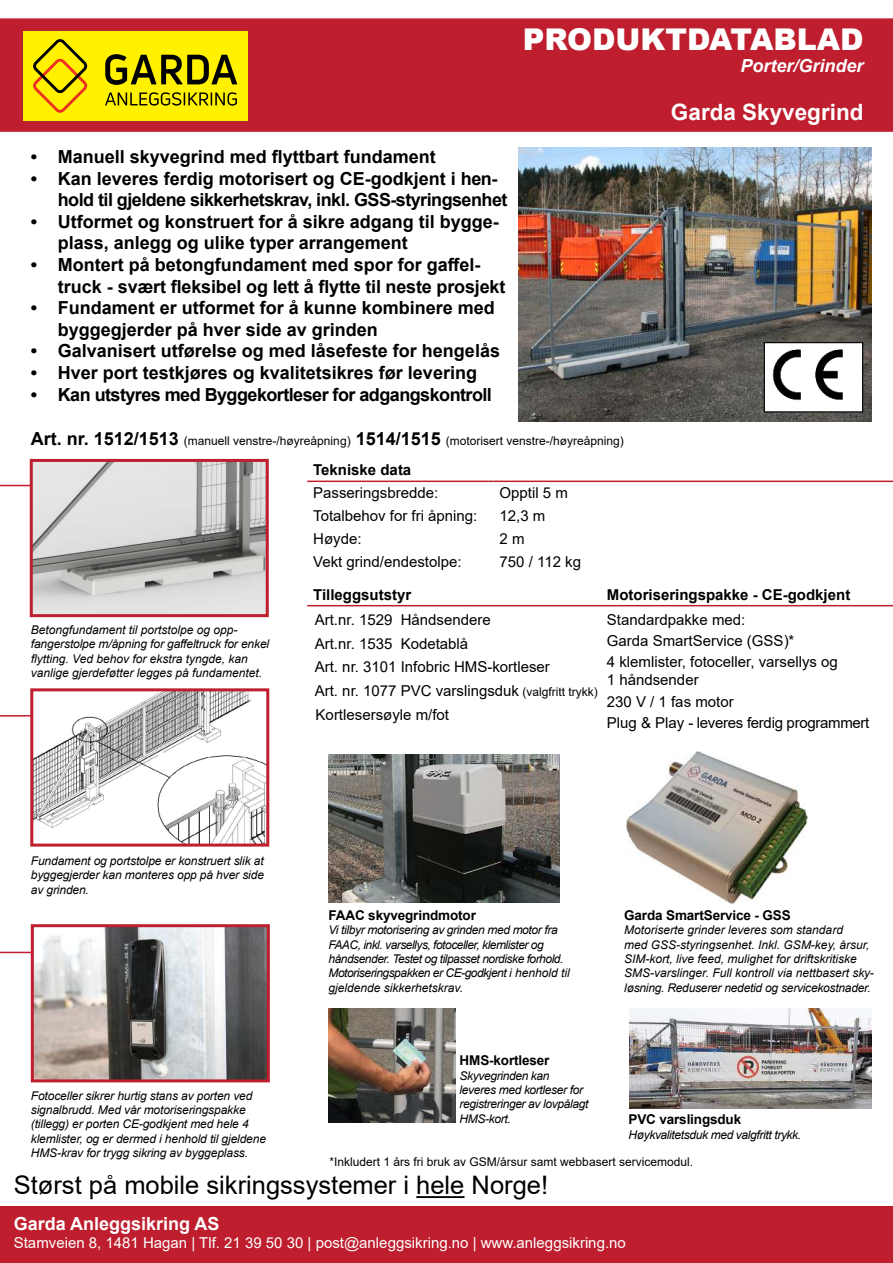
<style>
.page{position:relative;width:893px;height:1263px;background:#fff}
.page>*{position:absolute;margin:0;border:0;box-sizing:border-box;transform-origin:0 0}
.t1{font:900 30px "Arial";color:#fff}
.t2{font:25.5px "Arial";color:#000}
.t3{font:700 22.5px "Arial";color:#fff}
.t4{font:700 18px/21.6px "Arial";color:#000}
.t5{font:700 18px/21.6px "Arial";letter-spacing:-.03em;color:#000}
.t6{font:700 18px "Arial";color:#fff}
.t7{font:italic 700 18px "Arial";color:#fff}
.t8{font:15px/21.1px "Arial";color:#000}
.t9{font:15px "Arial";color:#fff}
.t10{font:700 15px "Arial";color:#000}
.t11{font:700 13.5px "Arial";letter-spacing:-.01em;color:#000}
.t12{font:italic 12px/14.4px "Arial";letter-spacing:-.01em;color:#000}
.t13{font:italic 12px/14.4px "Arial";letter-spacing:-.04em;color:#000}
.t14{font:12px "Arial";color:#000}
.t15{font:italic 12px/14.4px "Arial";letter-spacing:-.03em;color:#000}
.s1{font-weight:700;font-size:18px}
.s2{font-size:12px}
</style>
<div class="page">
<div style="left:0;top:18px;width:893px;height:114px;background:#be1e2d"></div>
<div style="left:0;top:1206px;width:893px;height:57px;background:#be1e2d"></div>
<svg style="left:23px;top:31px;width:225px;height:90px;background:#dccd00"></svg>
<hr style="left:0;top:952px;width:149px;height:1px;background:#be1e2d">
<hr style="left:0;top:715px;width:119px;height:1px;background:#be1e2d">
<hr style="left:0;top:485px;width:157px;height:1px;background:#be1e2d">
<hr style="left:416px;top:1196px;width:48px;height:2px;background:#000">
<hr style="left:307px;top:481px;width:187px;height:1px;background:#be1e2d">
<hr style="left:494px;top:481px;width:399px;height:1px;background:#be1e2d">
<img style="left:34px;top:463px;width:231px;height:150px">
<div style="left:30px;top:459px;width:239px;height:158px;border:3px solid #be1e2d"></div>
<img style="left:34px;top:692px;width:231px;height:150px">
<div style="left:30px;top:688px;width:239px;height:158px;border:3px solid #be1e2d"></div>
<img style="left:35px;top:928px;width:231px;height:150px">
<div style="left:31px;top:924px;width:239px;height:158px;border:3px solid #be1e2d"></div>
<img style="left:519px;top:148px;width:353px;height:274px">
<img style="left:328px;top:755px;width:231px;height:147px">
<img style="left:766px;top:344px;width:95px;height:66px">
<div style="left:764px;top:342px;width:99px;height:70px;border:1px solid #000"></div>
<hr style="left:307px;top:605px;width:586px;height:1px;background:#be1e2d">
<img style="left:328px;top:1009px;width:127px;height:113px">
<img style="left:626px;top:752px;width:182px;height:151px">
<img style="left:629px;top:1009px;width:243px;height:100px">
<h3 class="t4" style="left:31px;top:146px;width:407px">• Manuell skyvegrind med flyttbart fundament</h3>
<h3 class="t5" style="left:58px;top:168px;width:451px;text-indent:-27px">• Kan leveres ferdig motorisert og CE-godkjent i hen&shy;hold til gjeldene sikkerhetskrav, inkl. GSS-styringsenhet</h3>
<h3 class="t4" style="left:58px;top:211px;width:443px;text-indent:-27px">• Utformet og konstruert for å sikre adgang til bygge&shy;plass, anlegg og ulike typer arrangement</h3>
<h3 class="t4" style="left:58px;top:254px;width:449px;text-indent:-27px">• Montert på betongfundament med spor for gaffel&shy;truck - svært fleksibel og lett å flytte til neste prosjekt</h3>
<h3 class="t4" style="left:58px;top:297px;width:439px;text-indent:-27px">• Fundament er utformet for å kunne kombinere med byggegjerder på hver side av grinden</h3>
<h3 class="t4" style="left:31px;top:340px;width:471px">• Galvanisert utførelse og med låsefeste for hengelås</h3>
<h3 class="t4" style="left:31px;top:362px;width:448px">• Hver port testkjøres og kvalitetsikres før levering</h3>
<h3 class="t5" style="left:31px;top:384px;width:463px">• Kan utstyres med Byggekortleser for adgangskontroll</h3>
<h1 class="t1" style="left:523px;top:22px;width:342px">PRODUKTDATABLAD</h1>
<h3 class="t7" style="left:740px;top:55px;width:125px">Porter/Grinder</h3>
<h3 class="t3" style="left:671px;top:104px;width:194px">Garda Skyvegrind</h3>
<p class="t14" style="left:31px;top:437px;width:594px"><span class="s1">Art. nr. 1512/1513</span> (manuell venstre-/høyreåpning) <span class="s1">1514/1515</span> (motorisert venstre-/høyreåpning)</p>
<p class="t12" style="left:31px;top:623px;width:240px">Betongfundament til portstolpe og opp&shy;fangerstolpe m/åpning for gaffeltruck for enkel flytting. Ved behov for ekstra tyngde, kan vanlige gjerdeføtter legges på fundamentet.</p>
<p class="t10" style="left:313px;top:459px;width:100px">Tekniske data</p>
<p class="t8" style="left:313px;top:484px;width:127px">Passeringsbredde:</p>
<p class="t8" style="left:500px;top:484px;width:70px">Opptil 5 m</p>
<p class="t8" style="left:313px;top:507px;width:166px">Totalbehov for fri åpning:</p>
<p class="t8" style="left:500px;top:507px;width:47px">12,3 m</p>
<p class="t8" style="left:313px;top:529px;width:50px">Høyde:</p>
<p class="t8" style="left:500px;top:529px;width:27px">2 m</p>
<p class="t8" style="left:313px;top:552px;width:150px">Vekt grind/endestolpe:</p>
<p class="t8" style="left:500px;top:552px;width:83px">750 / 112 kg</p>
<p class="t10" style="left:313px;top:584px;width:100px">Tilleggsutstyr</p>
<p class="t8" style="left:315px;top:609px;width:284px;line-height:23.7px">Art.nr. 1529 Håndsendere<br>Art.nr. 1535 Kodetablå<br>Art. nr. 3101 Infobric HMS-kortleser<br>Art. nr. 1077 PVC varslingsduk <span class="s2">(valgfritt trykk)<br></span>Kortlesersøyle m/fot</p>
<p class="t10" style="left:607px;top:584px;width:245px">Motoriseringspakke - CE-godkjent</p>
<p class="t8" style="left:607px;top:610px;width:232px">Standardpakke med:<br>Garda SmartService (GSS)*<br>4 klemlister, fotoceller, varsellys og</p>
<p class="t8" style="left:607px;top:671px;width:264px">1 håndsender<br>230 V / 1 fas motor<br>Plug &amp; Play - leveres ferdig programmert</p>
<p class="t12" style="left:31px;top:854px;width:235px;text-align:justify">Fundament og portstolpe er konstruert slik at byggegjerder kan monteres opp på hver side av grinden.</p>
<p class="t12" style="left:31px;top:1088px;width:237px">Fotoceller sikrer hurtig stans av porten ved signalbrudd. Med vår motoriseringspakke (tillegg) er porten CE-godkjent med hele 4 klemlister, og er dermed i henhold til gjeldene HMS-krav for trygg sikring av byggeplass.</p>
<p class="t11" style="left:328px;top:906px;width:149px">FAAC skyvegrindmotor</p>
<p class="t13" style="left:328px;top:923px;width:243px">Vi tilbyr motorisering av grinden med motor fra FAAC, inkl. varsellys, fotoceller, klemlister og håndsender. Testet og tilpasset nordiske forhold.<br>Motoriseringspakken er CE-godkjent i henhold til gjeldende sikkerhetskrav.</p>
<p class="t11" style="left:460px;top:1051px;width:91px">HMS-kortleser</p>
<p class="t15" style="left:460px;top:1068px;width:130px">Skyvegrinden kan leveres med kortleser for registreringer av lovpålagt<br>HMS-kort.</p>
<p class="t11" style="left:624px;top:906px;width:168px">Garda SmartService - GSS</p>
<p class="t12" style="left:624px;top:923px;width:251px">Motoriserte grinder leveres som standard<br>med GSS-styringsenhet. Inkl. GSM-key, årsur, SIM-kort, live feed, mulighet for driftskritiske SMS-varslinger. Full kontroll via nettbasert sky&shy;løsning. Reduserer nedetid og servicekostnader.</p>
<p class="t11" style="left:628px;top:1110px;width:114px">PVC varslingsduk</p>
<p class="t15" style="left:628px;top:1127px;width:174px">Høykvalitetsduk med valgfritt trykk.</p>
<p class="t14" style="left:330px;top:1157px;width:365px">*Inkludert 1 års fri bruk av GSM/årsur samt webbasert servicemodul.</p>
<h2 class="t2" style="left:14px;top:1175px;width:536px">Størst på mobile sikringssystemer i hele Norge!</h2>
<h3 class="t6" style="left:14px;top:1217px;width:207px">Garda Anleggsikring AS</h3>
<p class="t9" style="left:14px;top:1237px;width:613px">Stamveien 8, 1481 Hagan | Tlf. 21 39 50 30 | post@anleggsikring.no | www.anleggsikring.no</p>
</div>
